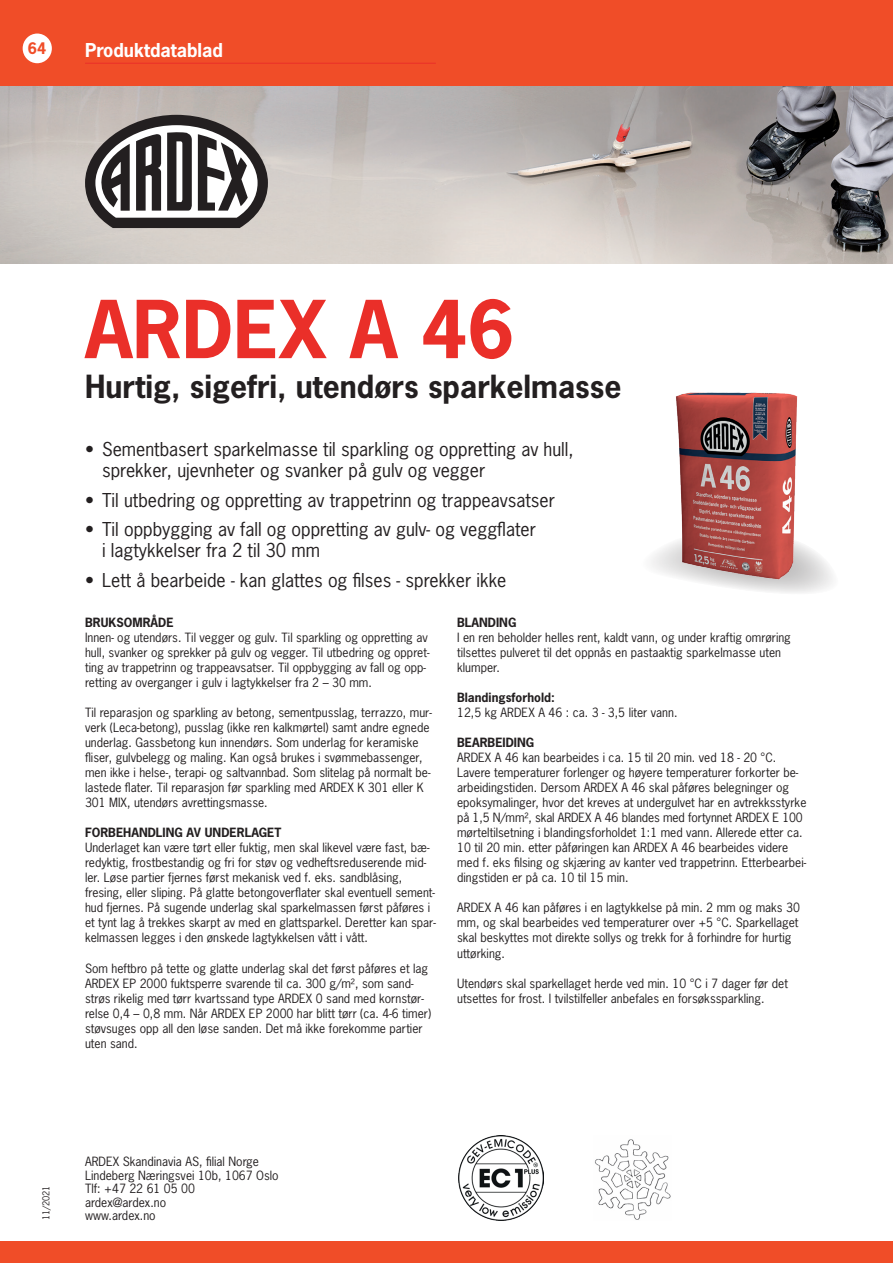
<style>
.page{position:relative;width:893px;height:1263px;background:#fff}
.page>*{position:absolute;margin:0;border:0;box-sizing:border-box;transform-origin:0 0}
.t1{font:700 75px "News Gothic Std";color:#ea2f29}
.t2{font:700 30px "News Gothic Std";color:#231f20}
.t3{font:18px/21px "News Gothic Std";color:#231f20}
.t4{font:700 18px "News Gothic Std";color:#fff}
.t5{font:700 15px "News Gothic Std";color:#f04d28}
.t6{font:12px/15px "News Gothic Std";color:#231f20}
.t7{font:700 12px "News Gothic Std";color:#231f20}
.t8{font:9px "News Gothic Std";color:#231f20}
</style>
<div class="page">
<img style="left:0;top:85px;width:893px;height:179px">
<div style="left:0;top:1242px;width:893px;height:21px;background:#f04d28"></div>
<div style="left:0;top:0;width:893px;height:85px;background:#f04d28"></div>
<svg style="left:81px;top:111px;width:187px;height:120px"></svg>
<hr style="left:85px;top:63px;width:351px;height:1px;background:#ea2f29">
<svg style="left:651px;top:544px;width:182px;height:49px"></svg>
<div style="left:23px;top:34px;width:29px;height:29px;background:#fff;border-radius:50%"></div>
<img style="left:670px;top:392px;width:131px;height:191px">
<img style="left:458px;top:1135px;width:85px;height:85px">
<img style="left:595px;top:1139px;width:76px;height:81px">
<p class="t5" style="left:28px;top:39px;width:20px">64</p>
<h3 class="t4" style="left:85px;top:38px;width:139px">Produktdatablad</h3>
<h1 class="t1" style="left:85px;top:280px;width:431px">ARDEX A 46</h1>
<h2 class="t2" style="left:85px;top:366px;width:538px">Hurtig, sigefri, utendørs sparkelmasse</h2>
<h3 class="t3" style="left:102px;top:439px;width:473px;text-indent:-17px">• Sementbasert sparkelmasse til sparkling og oppretting av hull, sprekker, ujevnheter og svanker på gulv og vegger</h3>
<h3 class="t3" style="left:85px;top:489px;width:471px">• Til utbedring og oppretting av trappetrinn og trappeavsatser</h3>
<h3 class="t3" style="left:102px;top:519px;width:435px;text-indent:-17px">• Til oppbygging av fall og oppretting av gulv- og veggflater i lagtykkelser fra 2 til 30 mm</h3>
<h3 class="t3" style="left:85px;top:569px;width:423px">• Lett å bearbeide - kan glattes og filses - sprekker ikke</h3>
<p class="t7" style="left:85px;top:615px;width:90px">BRUKSOMRÅDE</p>
<p class="t6" style="left:85px;top:630px;width:346px">Innen- og utendørs. Til vegger og gulv. Til sparkling og oppretting av hull, svanker og sprekker på gulv og vegger. Til utbedring og oppret&shy;ting av trappetrinn og trappeavsatser. Til oppbygging av fall og opp&shy;retting av overganger i gulv i lagtykkelser fra 2 – 30 mm.</p>
<p class="t6" style="left:85px;top:705px;width:348px">Til reparasjon og sparkling av betong, sementpusslag, terrazzo, mur&shy;verk (Leca-betong), pusslag (ikke ren kalkmørtel) samt andre egnede underlag. Gassbetong kun innendørs. Som underlag for keramiske fliser, gulvbelegg og maling. Kan også brukes i svømmebassenger, men ikke i helse-, terapi- og saltvannbad. Som slitelag på normalt be&shy;lastede flater. Til reparasjon før sparkling med ARDEX K 301 eller K 301 MIX, utendørs avrettingsmasse.</p>
<p class="t7" style="left:85px;top:825px;width:198px">FORBEHANDLING AV UNDERLAGET</p>
<p class="t6" style="left:85px;top:840px;width:352px">Underlaget kan være tørt eller fuktig, men skal likevel være fast, bæ&shy;redyktig, frostbestandig og fri for støv og vedheftsreduserende mid&shy;ler. Løse partier fjernes først mekanisk ved f. eks. sandblåsing, fresing, eller sliping. På glatte betongoverflater skal eventuell sement&shy;hud fjernes. På sugende underlag skal sparkelmassen først påføres i et tynt lag å trekkes skarpt av med en glattsparkel. Deretter kan spar&shy;kelmassen legges i den ønskede lagtykkelsen vått i vått.</p>
<p class="t6" style="left:85px;top:960px;width:348px">Som heftbro på tette og glatte underlag skal det først påføres et lag ARDEX EP 2000 fuktsperre svarende til ca. 300 g/m², som sand&shy;strøs rikelig med tørr kvartssand type ARDEX 0 sand med kornstør&shy;relse 0,4 – 0,8 mm. Når ARDEX EP 2000 har blitt tørr (ca. 4-6 timer) støvsuges opp all den løse sanden. Det må ikke forekomme partier uten sand.</p>
<p class="t7" style="left:457px;top:615px;width:61px">BLANDING</p>
<p class="t6" style="left:457px;top:630px;width:335px">I en ren beholder helles rent, kaldt vann, og under kraftig omrøring tilsettes pulveret til det oppnås en pastaaktig sparkelmasse uten klumper.</p>
<p class="t7" style="left:457px;top:690px;width:99px">Blandingsforhold:</p>
<p class="t6" style="left:457px;top:705px;width:222px">12,5 kg ARDEX A 46 : ca. 3 - 3,5 liter vann.</p>
<p class="t7" style="left:457px;top:735px;width:79px">BEARBEIDING</p>
<p class="t6" style="left:457px;top:750px;width:351px">ARDEX A 46 kan bearbeides i ca. 15 til 20 min. ved 18 - 20 °C.<br>Lavere temperaturer forlenger og høyere temperaturer forkorter be&shy;arbeidingstiden. Dersom ARDEX A 46 skal påføres belegninger og epoksymalinger, hvor det kreves at undergulvet har en avtrekksstyrke på 1,5 N/mm², skal ARDEX A 46 blandes med fortynnet ARDEX E 100 mørteltilsetning i blandingsforholdet 1:1 med vann. Allerede etter ca.<br>10 til 20 min. etter påføringen kan ARDEX A 46 bearbeides videre med f. eks filsing og skjæring av kanter ved trappetrinn. Etterbearbei&shy;dingstiden er på ca. 10 til 15 min.</p>
<p class="t6" style="left:457px;top:900px;width:344px">ARDEX A 46 kan påføres i en lagtykkelse på min. 2 mm og maks 30 mm, og skal bearbeides ved temperaturer over +5 °C. Sparkellaget skal beskyttes mot direkte sollys og trekk for å forhindre for hurtig uttørking.</p>
<p class="t6" style="left:457px;top:975px;width:332px">Utendørs skal sparkellaget herde ved min. 10 °C i 7 dager før det utsettes for frost. I tvilstilfeller anbefales en forsøkssparkling.</p>
<p class="t8" style="left:40px;top:1220px;width:37px;rotate:-90deg">11/2021</p>
<p class="t6" style="left:85px;top:1155px;width:195px;line-height:13.5px">ARDEX Skandinavia AS, filial Norge<br>Lindeberg Næringsvei 10b, 1067 Oslo<br>Tlf: +47 22 61 05 00 ardex@ardex.no<br>www.ardex.no</p>
</div>
